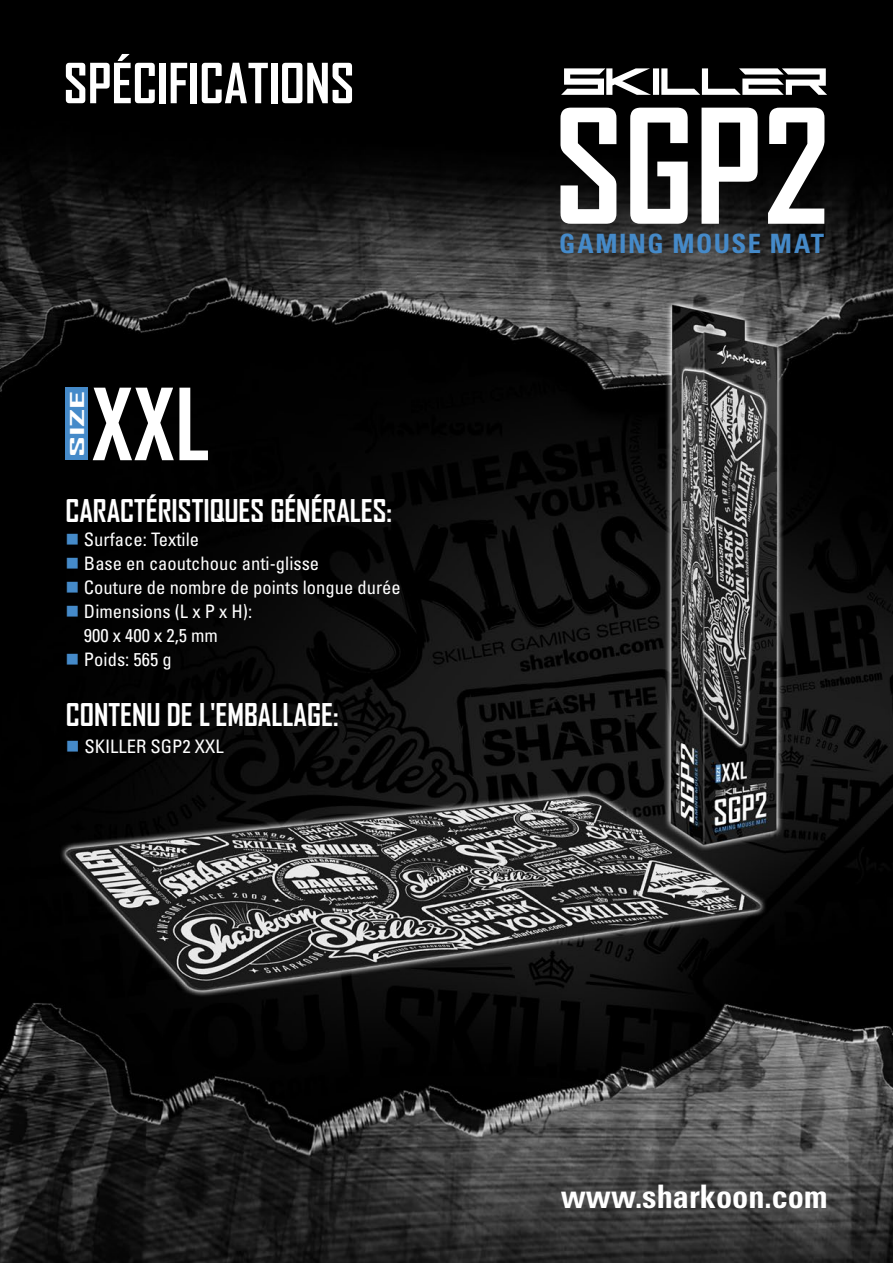
<style>
.page{position:relative;width:893px;height:1263px;background:#fff}
.page>*{position:absolute;margin:0;border:0;box-sizing:border-box;transform-origin:0 0}
.t1{font:700 94.95px "Agency FB";color:#fff}
.t2{font:700 52.95px "Agency FB";color:#fff}
.t3{font:700 condensed 32.4px "Univers";color:#fff}
.t4{font:700 30px "Agency FB";color:#fff}
.t5{font:700 condensed 26.55px "Univers";letter-spacing:.055em;color:#458ac9}
.t6{font:condensed 18.6px/24px "Univers";color:#fff}
.t7{font:700 18.45px "Agency FB";color:#fff;scale:2.5 1}
.s1{color:#458ac9}
</style>
<div class="page">
<img style="left:0;top:0;width:893px;height:1263px">
<svg style="left:560px;top:108px;width:56px;height:116px"></svg>
<svg style="left:630px;top:108px;width:58px;height:116px"></svg>
<svg style="left:701px;top:108px;width:57px;height:116px"></svg>
<svg style="left:768px;top:108px;width:56px;height:116px"></svg>
<svg style="left:561px;top:68px;width:266px;height:27px"></svg>
<div style="left:65px;top:388px;width:23px;height:72px;background:#458ac9"></div>
<h2 class="t2" style="left:64px;top:50px;width:292px">SPÉCIFICATIONS</h2>
<p class="t7" style="left:66px;top:457px;width:28px;rotate:-90deg">SIZE</p>
<h1 class="t1" style="left:92px;top:365px;width:120px">XXL</h1>
<h3 class="t4" style="left:65px;top:492px;width:328px">CARACTÉRISTIQUES GÉNÉRALES:</h3>
<p class="t6" style="left:65px;top:527px;width:135px"><span class="s1">■</span> Surface: Textile</p>
<p class="t6" style="left:65px;top:551px;width:255px"><span class="s1">■</span> Base en caoutchouc anti-glisse</p>
<p class="t6" style="left:65px;top:575px;width:337px"><span class="s1">■</span> Couture de nombre de points longue durée</p>
<p class="t6" style="left:84px;top:599px;width:170px;text-indent:-19px"><span class="s1">■</span> Dimensions (L x P x H):<br>900 x 400 x 2,5 mm</p>
<p class="t6" style="left:65px;top:647px;width:108px"><span class="s1">■</span> Poids: 565 g</p>
<h3 class="t4" style="left:66px;top:696px;width:274px">CONTENU DE L'EMBALLAGE:</h3>
<p class="t6" style="left:66px;top:734px;width:159px"><span class="s1">■</span> SKILLER SGP2 XXL</p>
<h3 class="t5" style="left:559px;top:227px;width:266px">GAMING MOUSE MAT</h3>
<h3 class="t3" style="left:561px;top:1176px;width:268px">www.sharkoon.com</h3>
</div>
